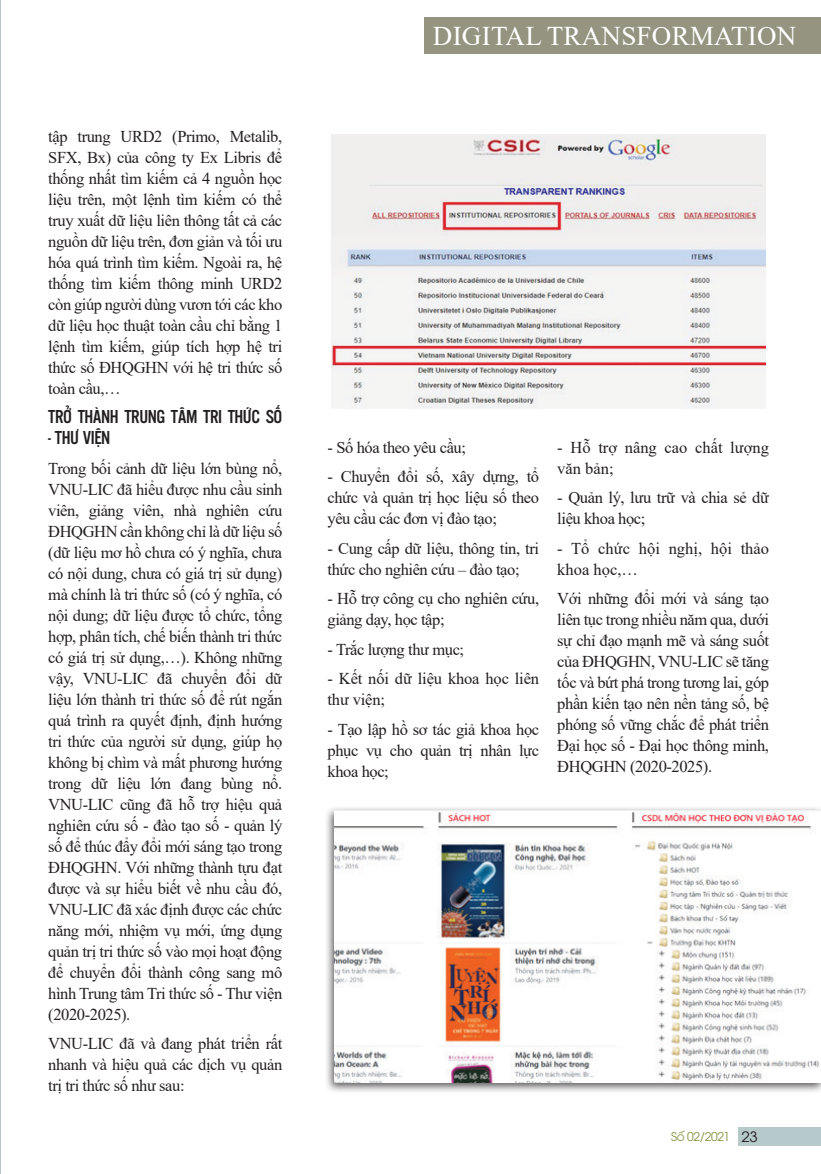
<style>
.page{position:relative;width:821px;height:1174px;background:#fff}
.page>*{position:absolute;margin:0;border:0;box-sizing:border-box;transform-origin:0 0}
.t1{font:27px "Times New Roman";letter-spacing:.01em;color:#fff}
.t2{font:19.5px "UTM Alter Gothic";letter-spacing:-.025em;color:#231f20}
.t3{font:16.5px/21px "Times New Roman";letter-spacing:-.025em;color:#231f20;text-align:justify}
.t4{font:16.5px/21px "Times New Roman";color:#231f20}
.t5{font:12px "UTM Avo";letter-spacing:-.03em;color:#86913e}
.s1{font-size:14.25px;color:#231f20}
</style>
<div class="page">
<div style="left:738px;top:1127px;width:83px;height:18px;background:#b7cacb"></div>
<hr style="left:0;top:0;width:1px;height:1174px;background:#bcc3c8">
<img style="left:331px;top:135px;width:434px;height:274px">
<div style="left:324px;top:805px;width:497px;height:289px;background:#231f20;opacity:.75"></div>
<img style="left:335px;top:810px;width:486px;height:272px">
<div style="left:424px;top:17px;width:397px;height:36px;background:#949480"></div>
<p class="t3" style="left:48px;top:125px;width:235px">tập trung URD2 (Primo, Metalib, SFX, Bx) của công ty Ex Libris để thống nhất tìm kiếm cả 4 nguồn học liệu trên, một lệnh tìm kiếm có thể truy xuất dữ liệu liên thông tất cả các nguồn dữ liệu trên, đơn giản và tối ưu hóa quá trình tìm kiếm. Ngoài ra, hệ thống tìm kiếm thông minh URD2 còn giúp người dùng vươn tới các kho dữ liệu học thuật toàn cầu chỉ bằng 1 lệnh tìm kiếm, giúp tích hợp hệ tri thức số ĐHQGHN với hệ tri thức số toàn cầu,…</p>
<p class="t2" style="left:48px;top:404px;width:235px">TRỞ THÀNH TRUNG TÂM TRI THỨC SỐ</p>
<p class="t2" style="left:48px;top:425px;width:64px">- THƯ VIỆN</p>
<p class="t3" style="left:48px;top:457px;width:235px">Trong bối cảnh dữ liệu lớn bùng nổ, VNU-LIC đã hiểu được nhu cầu sinh viên, giảng viên, nhà nghiên cứu ĐHQGHN cần không chỉ là dữ liệu số (dữ liệu mơ hồ chưa có ý nghĩa, chưa có nội dung, chưa có giá trị sử dụng) mà chính là tri thức số (có ý nghĩa, có nội dung; dữ liệu được tổ chức, tổng hợp, phân tích, chế biến thành tri thức có giá trị sử dụng,…). Không những vậy, VNU-LIC đã chuyển đổi dữ liệu lớn thành tri thức số để rút ngắn quá trình ra quyết định, định hướng tri thức của người sử dụng, giúp họ không bị chìm và mất phương hướng trong dữ liệu lớn đang bùng nổ.<br>VNU-LIC cũng đã hỗ trợ hiệu quả nghiên cứu số - đào tạo số - quản lý số để thúc đẩy đổi mới sáng tạo trong ĐHQGHN. Với những thành tựu đạt được và sự hiểu biết về nhu cầu đó, VNU-LIC đã xác định được các chức năng mới, nhiệm vụ mới, ứng dụng quản trị tri thức số vào mọi hoạt động để chuyển đổi thành công sang mô hình Trung tâm Tri thức số - Thư viện (2020-2025).</p>
<p class="t3" style="left:48px;top:1032px;width:235px">VNU-LIC đã và đang phát triển rất nhanh và hiệu quả các dịch vụ quản trị tri thức số như sau:</p>
<p class="t1" style="left:433px;top:17px;width:365px">DIGITAL TRANSFORMATION</p>
<p class="t3" style="left:327px;top:436px;width:140px">- Số hóa theo yêu cầu;</p>
<p class="t3" style="left:327px;top:466px;width:213px">- Chuyển đổi số, xây dựng, tổ chức và quản trị học liệu số theo yêu cầu các đơn vị đào tạo;</p>
<p class="t3" style="left:327px;top:537px;width:213px">- Cung cấp dữ liệu, thông tin, tri thức cho nghiên cứu – đào tạo;</p>
<p class="t3" style="left:327px;top:588px;width:213px">- Hỗ trợ công cụ cho nghiên cứu, giảng dạy, học tập;</p>
<p class="t3" style="left:327px;top:638px;width:138px">- Trắc lượng thư mục;</p>
<p class="t3" style="left:327px;top:668px;width:213px">- Kết nối dữ liệu khoa học liên thư viện;</p>
<p class="t3" style="left:327px;top:718px;width:213px">- Tạo lập hồ sơ tác giả khoa học phục vụ cho quản trị nhân lực khoa học;</p>
<p class="t4" style="left:557px;top:436px;width:213px">- Hỗ trợ nâng cao chất lượng văn bản;</p>
<p class="t3" style="left:557px;top:487px;width:213px">- Quản lý, lưu trữ và chia sẻ dữ liệu khoa học;</p>
<p class="t4" style="left:557px;top:537px;width:213px">- Tổ chức hội nghị, hội thảo khoa học,…</p>
<p class="t3" style="left:557px;top:588px;width:213px">Với những đổi mới và sáng tạo liên tục trong nhiều năm qua, dưới sự chỉ đạo mạnh mẽ và sáng suốt của ĐHQGHN, VNU-LIC sẽ tăng tốc và bứt phá trong tương lai, góp phần kiến tạo nên nền tảng số, bệ phóng số vững chắc để phát triển Đại học số - Đại học thông minh, ĐHQGHN (2020-2025).</p>
<p class="t5" style="left:671px;top:1127px;width:88px">Số 02/2021 <span class="s1">23</span></p>
</div>
